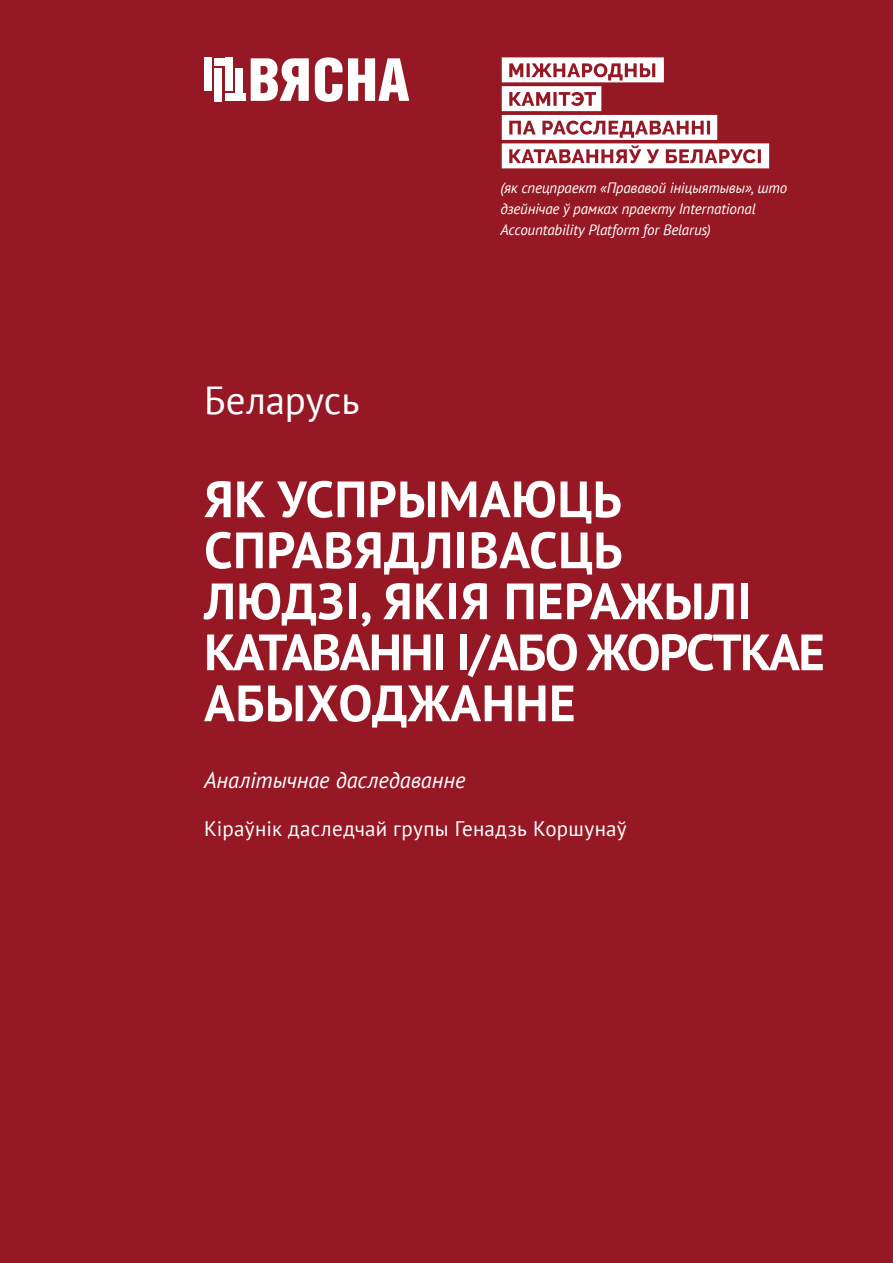
<style>
.page{position:relative;width:893px;height:1263px;background:#951824}
.page>*{position:absolute;margin:0;border:0;box-sizing:border-box;transform-origin:0 0}
.t1{font:700 51px/51px "PT Sans";letter-spacing:.01em;color:#fff}
.t2{font:39px "PT Sans";letter-spacing:-.005em;color:#fff}
.t3{font:italic 22.5px "PT Sans";letter-spacing:-.005em;color:#fff}
.t4{font:21px "PT Sans";letter-spacing:.01em;color:#fff}
.t5{font:italic 15px/21px "PT Sans";letter-spacing:-.01em;color:#fff}
</style>
<div class="page">
<svg style="left:251px;top:57px;width:158px;height:45px"></svg>
<div style="left:204px;top:58px;width:8px;height:33px;background:#fff"></div>
<div style="left:214px;top:58px;width:18px;height:8px;background:#fff"></div>
<div style="left:225px;top:58px;width:8px;height:33px;background:#fff"></div>
<div style="left:214px;top:68px;width:8px;height:33px;background:#fff"></div>
<div style="left:235px;top:68px;width:8px;height:31px;background:#fff"></div>
<div style="left:225px;top:93px;width:20px;height:8px;background:#fff"></div>
<svg style="left:502px;top:57px;width:267px;height:111px"></svg>
<h2 class="t2" style="left:204px;top:375px;width:157px">Беларусь</h2>
<p class="t5" style="left:500px;top:177px;width:288px">(як спецпраект «Прававой ініцыятывы», што дзейнічае ў рамках праекту International<br>Accountability Platform for Belarus)</p>
<h1 class="t1" style="left:204px;top:473px;width:622px">ЯК УСПРЫМАЮЦЬ<br>СПРАВЯДЛІВАСЦЬ<br>ЛЮДЗІ, ЯКІЯ ПЕРАЖЫЛІ<br>КАТАВАННІ І/АБО ЖОРСТКАЕ<br>АБЫХОДЖАННЕ</h1>
<h3 class="t3" style="left:204px;top:766px;width:263px">Аналітычнае даследаванне</h3>
<h3 class="t4" style="left:204px;top:815px;width:424px">Кіраўнік даследчай групы Генадзь Коршунаў</h3>
</div>
